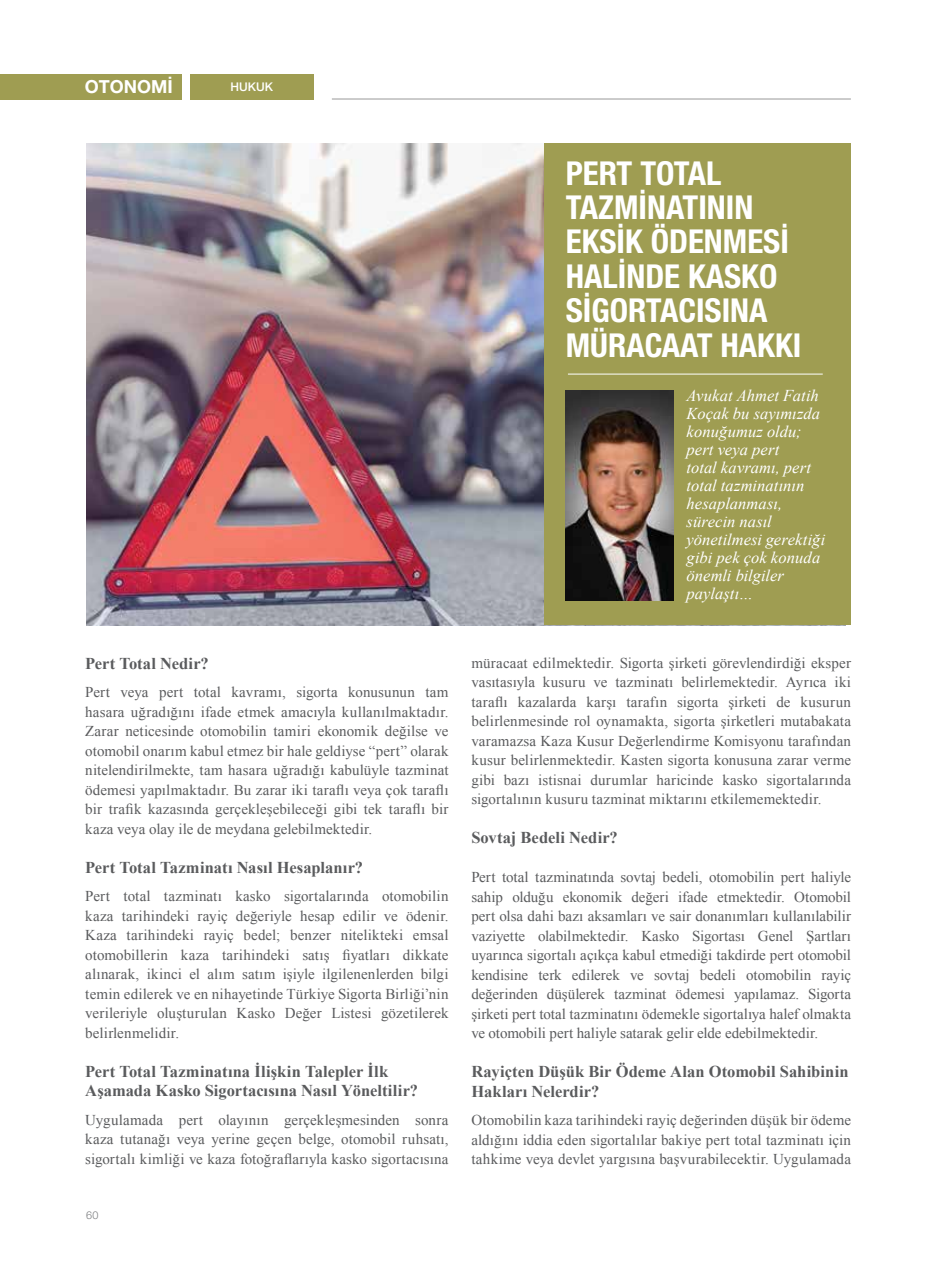
<style>
.page{position:relative;width:936px;height:1263px;background:#fff}
.page>*{position:absolute;margin:0;border:0;box-sizing:border-box;transform-origin:0 0}
.t1{font:700 condensed 33px/34.5px "Helvetica Neue LT Pro";color:#fff}
.t2{font:700 18px "Helvetica Neue LT Pro";color:#fff}
.t3{font:700 16.5px/19.5px "Times New Roman";color:#5a5b5d}
.t4{font:italic 16.5px/18px "Times New Roman";letter-spacing:.005em;color:#fff}
.t5{font:15px/19.5px "Times New Roman";letter-spacing:.01em;color:#5a5b5d;text-align:justify}
.t6{font:500 12px "Helvetica Neue LT Pro";color:#fff}
.t7{font:300 10.8px "Helvetica Neue LT Pro";color:#7a7c7e}
</style>
<div class="page">
<img style="left:86px;top:144px;width:458px;height:481px">
<div style="left:544px;top:144px;width:306px;height:481px;background:#9f9d52"></div>
<div style="left:0;top:74px;width:182px;height:26px;background:#9f9d52"></div>
<div style="left:190px;top:74px;width:124px;height:26px;background:#9f9d52"></div>
<hr style="left:332px;top:99px;width:518px;height:1px;background:#989898">
<img style="left:566px;top:390px;width:107px;height:211px">
<hr style="left:568px;top:374px;width:254px;height:1px;background:#fff">
<p class="t2" style="left:85px;top:75px;width:89px">OTONOMİ</p>
<p class="t6" style="left:231px;top:79px;width:44px">HUKUK</p>
<p class="t3" style="left:85px;top:653px;width:125px">Pert Total Nedir?</p>
<p class="t5" style="left:85px;top:682px;width:365px">Pert veya pert total kavramı, sigorta konusunun tam hasara uğradığını ifade etmek amacıyla kullanılmaktadır.<br>Zarar neticesinde otomobilin tamiri ekonomik değilse ve otomobil onarım kabul etmez bir hale geldiyse “pert” olarak nitelendirilmekte, tam hasara uğradığı kabulüyle tazminat ödemesi yapılmaktadır. Bu zarar iki taraflı veya çok taraflı bir trafik kazasında gerçekleşebileceği gibi tek taraflı bir kaza veya olay ile de meydana gelebilmektedir.</p>
<p class="t3" style="left:85px;top:857px;width:279px">Pert Total Tazminatı Nasıl Hesaplanır?</p>
<p class="t5" style="left:85px;top:886px;width:365px">Pert total tazminatı kasko sigortalarında otomobilin kaza tarihindeki rayiç değeriyle hesap edilir ve ödenir.<br>Kaza tarihindeki rayiç bedel; benzer nitelikteki emsal otomobillerin kaza tarihindeki satış fiyatları dikkate alınarak, ikinci el alım satım işiyle ilgilenenlerden bilgi temin edilerek ve en nihayetinde Türkiye Sigorta Birliği’nin verileriyle oluşturulan Kasko Değer Listesi gözetilerek belirlenmelidir.</p>
<p class="t3" style="left:85px;top:1061px;width:334px">Pert Total Tazminatına İlişkin Talepler İlk<br>Aşamada Kasko Sigortacısına Nasıl Yöneltilir?</p>
<p class="t5" style="left:85px;top:1110px;width:365px">Uygulamada pert olayının gerçekleşmesinden sonra kaza tutanağı veya yerine geçen belge, otomobil ruhsatı, sigortalı kimliği ve kaza fotoğraflarıyla kasko sigortacısına</p>
<p class="t7" style="left:86px;top:1209px;width:14px">60</p>
<h1 class="t1" style="left:566px;top:155px;width:237px">PERT TOTAL<br>TAZMİNATININ<br>EKSİK ÖDENMESİ<br>HALİNDE KASKO<br>SİGORTACISINA<br>MÜRACAAT HAKKI</h1>
<p class="t4" style="left:686px;top:386px;width:140px">Avukat Ahmet Fatih<br>Koçak bu sayımızda konuğumuz oldu; pert veya pert<br>total kavramı, pert total tazminatının hesaplanması, sürecin nasıl yönetilmesi gerektiği gibi pek çok konuda önemli bilgiler paylaştı…</p>
<p class="t5" style="left:471px;top:653px;width:381px">müracaat edilmektedir. Sigorta şirketi görevlendirdiği eksper vasıtasıyla kusuru ve tazminatı belirlemektedir. Ayrıca iki taraflı kazalarda karşı tarafın sigorta şirketi de kusurun belirlenmesinde rol oynamakta, sigorta şirketleri mutabakata varamazsa Kaza Kusur Değerlendirme Komisyonu tarafından kusur belirlenmektedir. Kasten sigorta konusuna zarar verme gibi bazı istisnai durumlar haricinde kasko sigortalarında sigortalının kusuru tazminat miktarını etkilememektedir.</p>
<p class="t3" style="left:471px;top:828px;width:148px">Sovtaj Bedeli Nedir?</p>
<p class="t5" style="left:471px;top:867px;width:381px">Pert total tazminatında sovtaj bedeli, otomobilin pert haliyle sahip olduğu ekonomik değeri ifade etmektedir. Otomobil pert olsa dahi bazı aksamları ve sair donanımları kullanılabilir vaziyette olabilmektedir. Kasko Sigortası Genel Şartları uyarınca sigortalı açıkça kabul etmediği takdirde pert otomobil kendisine terk edilerek ve sovtaj bedeli otomobilin rayiç değerinden düşülerek tazminat ödemesi yapılamaz. Sigorta şirketi pert total tazminatını ödemekle sigortalıya halef olmakta ve otomobili pert haliyle satarak gelir elde edebilmektedir.</p>
<p class="t3" style="left:471px;top:1062px;width:379px">Rayiçten Düşük Bir Ödeme Alan Otomobil Sahibinin<br>Hakları Nelerdir?</p>
<p class="t5" style="left:471px;top:1110px;width:381px">Otomobilin kaza tarihindeki rayiç değerinden düşük bir ödeme aldığını iddia eden sigortalılar bakiye pert total tazminatı için tahkime veya devlet yargısına başvurabilecektir. Uygulamada</p>
</div>
